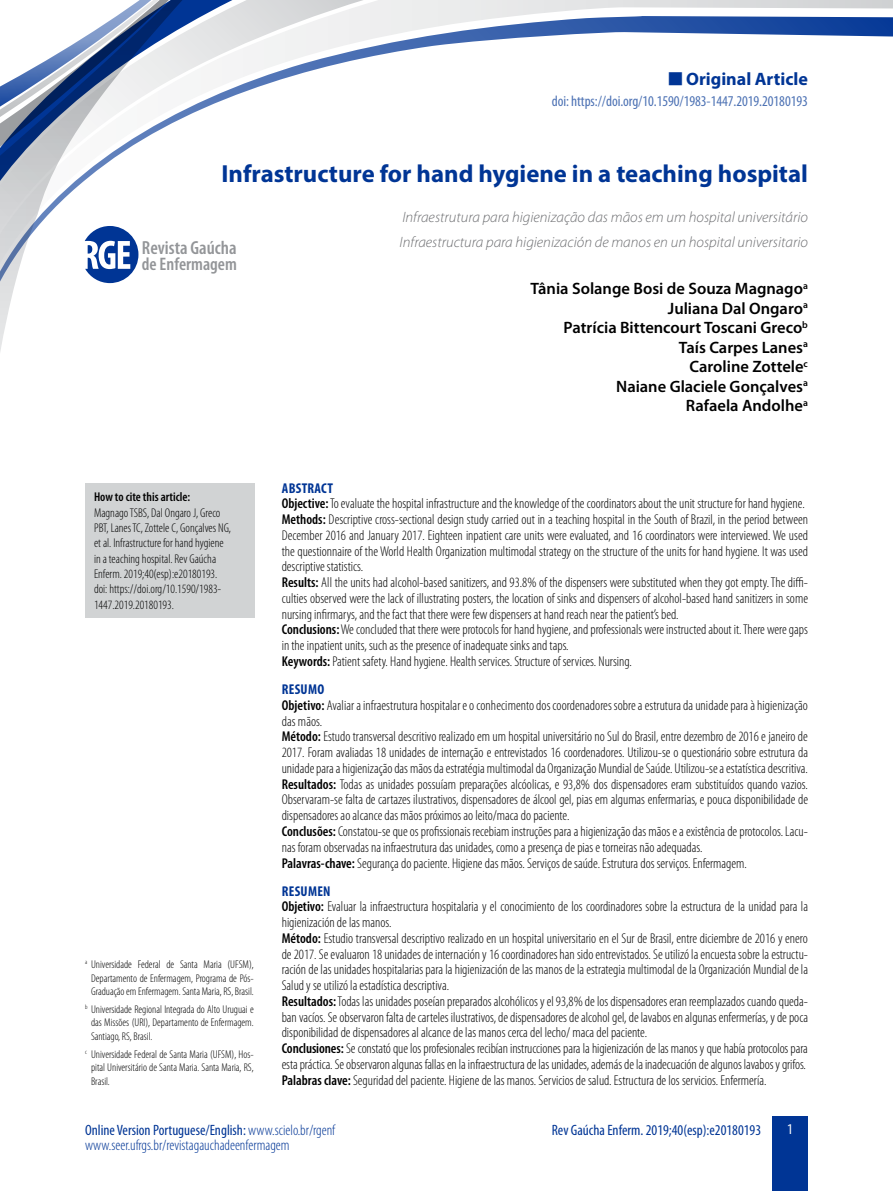
<style>
.page{position:relative;width:893px;height:1191px;background:#fff}
.page>*{position:absolute;margin:0;border:0;box-sizing:border-box;transform-origin:0 0}
.t1{font:700 24.75px "Myriad Pro";color:#003595}
.t2{font:600 condensed 19.05px "Myriad Pro";color:#939598}
.t3{font:600 condensed 18.15px "Myriad Pro";color:#939598}
.t4{font:700 18px "Myriad Pro";color:#003595}
.t5{font:600 16.5px/19.5px "Myriad Pro";color:#000;text-align:right}
.t6{font:italic 300 15px/25px "Myriad Pro";color:#6d6e71}
.t7{font:300 condensed 15px/15px "Myriad Pro";color:#003595}
.t8{font:condensed 15px "Myriad Pro";letter-spacing:-.005em;color:#4d72b4}
.t9{font:condensed 15px "Myriad Pro";color:#003595}
.t10{font:condensed 15px "Myriad Pro";color:#fff}
.t11{font:300 condensed 14.25px/15.8px "Myriad Pro";color:#000}
.t12{font:300 condensed 12.75px/15.3px "Myriad Pro";color:#000}
.t13{font:600 condensed 12.75px "Myriad Pro";color:#000}
.t14{font:300 condensed 11.25px/13.5px "Myriad Pro";color:#000;text-align:justify}
.s1{font-weight:700;color:#003595}
.s2{font-weight:600}
.s3{font-weight:400}
</style>
<div class="page">
<svg style="left:202px;top:0;width:691px;height:109px"></svg>
<svg style="left:0;top:0;width:202px;height:352px"></svg>
<svg style="left:85px;top:226px;width:53px;height:57px"></svg>
<div style="left:772px;top:1116px;width:36px;height:75px;background:#003595"></div>
<div style="left:85px;top:483px;width:169px;height:134px;background:#d1d3d4"></div>
<svg style="left:669px;top:72px;width:13px;height:13px"></svg>
<p class="t4" style="left:686px;top:67px;width:123px">Original Article</p>
<p class="t8" style="left:552px;top:93px;width:258px">doi: https://doi.org/10.1590/1983-1447.2019.20180193</p>
<h1 class="t1" style="left:222px;top:157px;width:588px">Infrastructure for hand hygiene in a teaching hospital</h1>
<p class="t6" style="left:400px;top:204px;width:410px">Infraestrutura para higienização das mãos em um hospital universitário<br>Infraestructura para higienización de manos en un hospital universitario</p>
<p class="t5" style="left:531px;top:279px;width:279px">Tânia Solange Bosi de Souza Magnago<sup>a<br></sup>Juliana Dal Ongaro<sup>a<br></sup>Patrícia Bittencourt Toscani Greco<sup>b<br></sup>Taís Carpes Lanes<sup>a<br></sup>Caroline Zottele<sup>c<br></sup>Naiane Glaciele Gonçalves<sup>a<br></sup>Rafaela Andolhe<sup>a</sup></p>
<h2 class="t2" style="left:142px;top:237px;width:96px">Revista Gaúcha</h2>
<p class="t3" style="left:142px;top:254px;width:96px">de Enfermagem</p>
<p class="t13" style="left:94px;top:490px;width:98px">How to cite this article:</p>
<p class="t12" style="left:94px;top:505px;width:139px">Magnago TSBS, Dal Ongaro J, Greco PBT, Lanes TC, Zottele C, Gonçalves NG, et al. Infrastructure for hand hygiene in a teaching hospital. Rev Gaúcha Enferm. 2019;40(esp):e20180193. doi: https://doi.org/10.1590/1983- 1447.2019.20180193.</p>
<p class="t14" style="left:85px;top:958px;width:170px;text-align:center"><sup>a</sup> Universidade Federal de Santa Maria (UFSM),<br>Departamento de Enfermagem, Programa de Pós-<br>Graduação em Enfermagem. Santa Maria, RS, Brasil.</p>
<p class="t14" style="left:91px;top:1002px;width:164px;text-indent:-6px"><sup>b</sup> Universidade Regional Integrada do Alto Uruguai e das Missões (URI), Departamento de Enfermagem.<br>Santiago, RS, Brasil.</p>
<p class="t14" style="left:91px;top:1047px;width:164px;text-indent:-6px"><sup>c</sup> Universidade Federal de Santa Maria (UFSM), Hos&shy;pital Universitário de Santa Maria. Santa Maria, RS, Brasil.</p>
<p class="t11" style="left:282px;top:480px;width:528px"><span class="s1">ABSTRACT<br></span><span class="s2">Objective:</span> To evaluate the hospital infrastructure and the knowledge of the coordinators about the unit structure for hand hygiene.<br><span class="s2">Methods:</span> Descriptive cross-sectional design study carried out in a teaching hospital in the South of Brazil, in the period between December 2016 and January 2017. Eighteen inpatient care units were evaluated, and 16 coordinators were interviewed. We used the questionnaire of the World Health Organization multimodal strategy on the structure of the units for hand hygiene. It was used descriptive statistics.<br><span class="s2">Results:</span> All the units had alcohol-based sanitizers, and 93.8% of the dispensers were substituted when they got empty. The diffi&shy;culties observed were the lack of illustrating posters, the location of sinks and dispensers of alcohol-based hand sanitizers in some nursing infirmarys, and the fact that there were few dispensers at hand reach near the patient’s bed.<br><span class="s2">Conclusions:</span> We concluded that there were protocols for hand hygiene, and professionals were instructed about it. There were gaps in the inpatient units, such as the presence of inadequate sinks and taps.<br><span class="s2">Keywords:</span> Patient safety. Hand hygiene. Health services. Structure of services. Nursing.</p>
<p class="t11" style="left:282px;top:682px;width:528px"><span class="s1">RESUMO<br></span><span class="s2">Objetivo:</span> Avaliar a infraestrutura hospitalar e o conhecimento dos coordenadores sobre a estrutura da unidade para à higienização das mãos.<br><span class="s2">Método:</span> Estudo transversal descritivo realizado em um hospital universitário no Sul do Brasil, entre dezembro de 2016 e janeiro de 2017. Foram avaliadas 18 unidades de internação e entrevistados 16 coordenadores. Utilizou-se o questionário sobre estrutura da unidade para a higienização das mãos da estratégia multimodal da Organização Mundial de Saúde. Utilizou-se a estatística descritiva.<br><span class="s2">Resultados:</span> Todas as unidades possuíam preparações alcóolicas, e 93,8% dos dispensadores eram substituídos quando vazios.<br>Observaram-se falta de cartazes ilustrativos, dispensadores de álcool gel, pias em algumas enfermarias, e pouca disponibilidade de dispensadores ao alcance das mãos próximos ao leito/maca do paciente.<br><span class="s2">Conclusões:</span> Constatou-se que os profissionais recebiam instruções para a higienização das mãos e a existência de protocolos. Lacu&shy;nas foram observadas na infraestrutura das unidades, como a presença de pias e torneiras não adequadas.<br><span class="s2">Palavras-chave:</span> Segurança do paciente. Higiene das mãos. Serviços de saúde. Estrutura dos serviços. Enfermagem.</p>
<p class="t11" style="left:282px;top:883px;width:528px"><span class="s1">RESUMEN<br></span><span class="s2">Objetivo:</span> Evaluar la infraestructura hospitalaria y el conocimiento de los coordinadores sobre la estructura de la unidad para la higienización de las manos.<br><span class="s2">Método:</span> Estudio transversal descriptivo realizado en un hospital universitario en el Sur de Brasil, entre diciembre de 2016 y enero de 2017. Se evaluaron 18 unidades de internación y 16 coordinadores han sido entrevistados. Se utilizó la encuesta sobre la estructu&shy;ración de las unidades hospitalarias para la higienización de las manos de la estrategia multimodal de la Organización Mundial de la Salud y se utilizó la estadística descriptiva.<br><span class="s2">Resultados:</span> Todas las unidades poseían preparados alcohólicos y el 93,8% de los dispensadores eran reemplazados cuando queda&shy;ban vacíos. Se observaron falta de carteles ilustrativos, de dispensadores de alcohol gel, de lavabos en algunas enfermerías, y de poca disponibilidad de dispensadores al alcance de las manos cerca del lecho/ maca del paciente.<br><span class="s2">Conclusiones:</span> Se constató que los profesionales recibían instrucciones para la higienización de las manos y que había protocolos para esta práctica. Se observaron algunas fallas en la infraestructura de las unidades, además de la inadecuación de algunos lavabos y grifos.<br><span class="s2">Palabras clave:</span> Seguridad del paciente. Higiene de las manos. Servicios de salud. Estructura de los servicios. Enfermería.</p>
<p class="t7" style="left:85px;top:1123px;width:252px"><span class="s3">Online Version Portuguese/English:</span> www.scielo.br/rgenf www.seer.ufrgs.br/revistagauchadeenfermagem</p>
<p class="t9" style="left:552px;top:1122px;width:211px">Rev Gaúcha Enferm. 2019;40(esp):e20180193</p>
<p class="t10" style="left:787px;top:1121px;width:7px">1</p>
</div>
